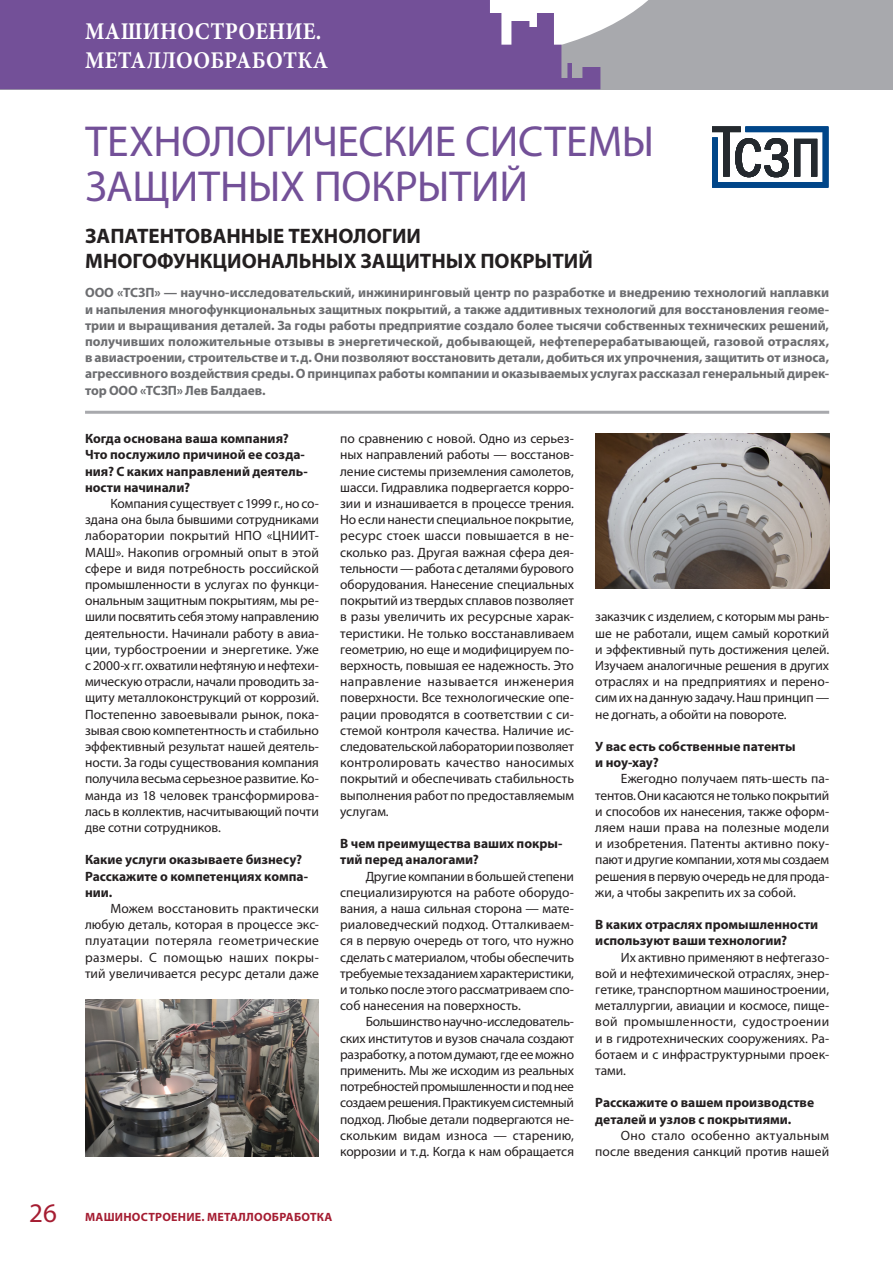
<style>
.page{position:relative;width:893px;height:1263px;background:#fff}
.page>*{position:absolute;margin:0;border:0;box-sizing:border-box;transform-origin:0 0}
.Заголовок{font:43.5px/45px "Myriad Pro";letter-spacing:-.01em;color:#735098}
.t1{font:27px "Myriad Pro";color:#a51d32}
.t2{font:700 24px/28.8px "Minion Pro";letter-spacing:.01em;color:#fff;scale:.91 1}
.Подзаголовок{font:700 21px/25.2px "Myriad Pro";color:#231f20}
.текст{font:13.5px/16.2px "Myriad Pro";letter-spacing:-.005em;color:#231f20;text-align:justify}
.Lead{font:700 13.5px/16.2px "Myriad Pro";letter-spacing:-.01em;color:#6c6d70;text-align:justify}
.вопрос{font:700 13.5px/16.2px "Myriad Pro";color:#231f20}
.t3{font:700 12px "Myriad Pro";letter-spacing:.02em;color:#a51d32}
</style>
<div class="page">
<div style="left:0;top:0;width:893px;height:89px;background:#a8a9ad"></div>
<svg style="left:600px;top:0;width:48px;height:31px"></svg>
<svg style="left:0;top:0;width:600px;height:89px;background:#7c5c9e"></svg>
<svg style="left:712px;top:127px;width:116px;height:61px"></svg>
<hr style="left:85px;top:411px;width:744px;height:3px;background:#a8a9ad">
<img style="left:595px;top:433px;width:234px;height:156px">
<img style="left:85px;top:999px;width:234px;height:157px">
<h3 class="t2" style="left:85px;top:17px;width:269px">МАШИНОСТРОЕНИЕ.<br>МЕТАЛЛООБРАБОТКА</h3>
<p class="Заголовок" style="left:85px;top:118px;width:570px">ТЕХНОЛОГИЧЕСКИЕ СИСТЕМЫ<br>ЗАЩИТНЫХ ПОКРЫТИЙ</p>
<p class="Подзаголовок" style="left:85px;top:223px;width:509px">ЗАПАТЕНТОВАННЫЕ ТЕХНОЛОГИИ<br>МНОГОФУНКЦИОНАЛЬНЫХ ЗАЩИТНЫХ ПОКРЫТИЙ</p>
<p class="Lead" style="left:85px;top:284px;width:746px">ООО «ТСЗП» — научно-исследовательский, инжиниринговый центр по разработке и внедрению технологий наплавки и напыления многофункциональных защитных покрытий, а также аддитивных технологий для восстановления геоме&shy;трии и выращивания деталей. За годы работы предприятие создало более тысячи собственных технических решений, получивших положительные отзывы в энергетической, добывающей, нефтеперерабатывающей, газовой отраслях, в авиастроении, строительстве и т.д. Они позволяют восстановить детали, добиться их упрочнения, защитить от износа, агрессивного воздействия среды. О принципах работы компании и оказываемых услугах рассказал генеральный дирек&shy;тор ООО «ТСЗП» Лев Балдаев.</p>
<p class="вопрос" style="left:85px;top:430px;width:224px">Когда основана ваша компания?<br>Что послужило причиной ее созда&shy;ния? С каких направлений деятель&shy;ности начинали?</p>
<p class="текст" style="left:85px;top:495px;width:235px;text-indent:26px">Компания существует с 1999 г., но со‑ здана она была бывшими сотрудниками лаборатории покрытий НПО «ЦНИИТ‑ МАШ». Накопив огромный опыт в этой сфере и видя потребность российской промышленности в услугах по функци‑ ональным защитным покрытиям, мы ре‑ шили посвятить себя этому направлению деятельности. Начинали работу в авиа‑ ции, турбостроении и энергетике. Уже с 2000‑х гг. охватили нефтяную и нефтехи‑ мическую отрасли, начали проводить за‑ щиту металлоконструкций от коррозий.<br>Постепенно завоевывали рынок, пока‑ зывая свою компетентность и стабильно эффективный результат нашей деятель‑ ности. За годы существования компания получила весьма серьезное развитие. Ко‑ манда из 18 человек трансформирова‑ лась в коллектив, насчитывающий почти две сотни сотрудников.</p>
<p class="вопрос" style="left:85px;top:851px;width:225px">Какие услуги оказываете бизнесу?<br>Расскажите о компетенциях компа&shy;нии.</p>
<p class="текст" style="left:85px;top:900px;width:235px;text-indent:26px">Можем восстановить практически любую деталь, которая в процессе экс‑ плуатации потеряла геометрические размеры. С помощью наших покры‑ тий увеличивается ресурс детали даже</p>
<p class="текст" style="left:340px;top:430px;width:235px">по сравнению с новой. Одно из серьез‑ ных направлений работы — восстанов‑ ление системы приземления самолетов, шасси. Гидравлика подвергается корро‑ зии и изнашивается в процессе трения.<br>Но если нанести специальное покрытие, ресурс стоек шасси повышается в не‑ сколько раз. Другая важная сфера дея‑ тельности — работа с деталями бурового оборудования. Нанесение специальных покрытий из твердых сплавов позволяет в разы увеличить их ресурсные харак‑ теристики. Не только восстанавливаем геометрию, но еще и модифицируем по‑ верхность, повышая ее надежность. Это направление называется инженерия поверхности. Все технологические опе‑ рации проводятся в соответствии с си‑ стемой контроля качества. Наличие ис‑ следовательской лаборатории позволяет контролировать качество наносимых покрытий и обеспечивать стабильность выполнения работ по предоставляемым услугам.</p>
<p class="вопрос" style="left:340px;top:835px;width:224px">В чем преимущества ваших покры&shy;тий перед аналогами?</p>
<p class="текст" style="left:340px;top:868px;width:235px;text-indent:26px">Другие компании в большей степени специализируются на работе оборудо‑ вания, а наша сильная сторона — мате‑ риаловедческий подход. Отталкиваем‑ ся в первую очередь от того, что нужно сделать с материалом, чтобы обеспечить требуемые техзаданием характеристики, и только после этого рассматриваем спо‑ соб нанесения на поверхность.</p>
<p class="текст" style="left:340px;top:1013px;width:235px;text-indent:26px">Большинство научно-исследователь‑ ских институтов и вузов сначала создают разработку, а потом думают, где ее можно применить. Мы же исходим из реальных потребностей промышленности и под нее создаем решения. Практикуем системный подход. Любые детали подвергаются не‑ скольким видам износа — старению, коррозии и т.д. Когда к нам обращается</p>
<h2 class="t1" style="left:29px;top:1196px;width:29px">26</h2>
<p class="t3" style="left:85px;top:1209px;width:249px">МАШИНОСТРОЕНИЕ. МЕТАЛЛООБРАБОТКА</p>
<p class="текст" style="left:595px;top:608px;width:235px">заказчик с изделием, с которым мы рань‑ ше не работали, ищем самый короткий и эффективный путь достижения целей.<br>Изучаем аналогичные решения в других отраслях и на предприятиях и перено‑ сим их на данную задачу. Наш принцип — не догнать, а обойти на повороте.</p>
<p class="вопрос" style="left:595px;top:738px;width:202px">У вас есть собственные патенты и ноу-хау?</p>
<p class="текст" style="left:595px;top:770px;width:235px;text-indent:26px">Ежегодно получаем пять-шесть па‑ тентов. Они касаются не только покрытий и способов их нанесения, также оформ‑ ляем наши права на полезные модели и изобретения. Патенты активно поку‑ пают и другие компании, хотя мы создаем решения в первую очередь не для прода‑ жи, а чтобы закрепить их за собой.</p>
<p class="вопрос" style="left:595px;top:916px;width:225px">В каких отраслях промышленности используют ваши технологии?</p>
<p class="текст" style="left:595px;top:949px;width:235px;text-indent:26px">Их активно применяют в нефтегазо‑ вой и нефтехимической отраслях, энер‑ гетике, транспортном машиностроении, металлургии, авиации и космосе, пище‑ вой промышленности, судостроении и в гидротехнических сооружениях. Ра‑ ботаем и с инфраструктурными проек‑ тами.</p>
<p class="вопрос" style="left:595px;top:1094px;width:220px">Расскажите о вашем производстве деталей и узлов с покрытиями.</p>
<p class="текст" style="left:595px;top:1127px;width:235px;text-align:right">Оно стало особенно актуальным после введения санкций против нашей</p>
</div>
